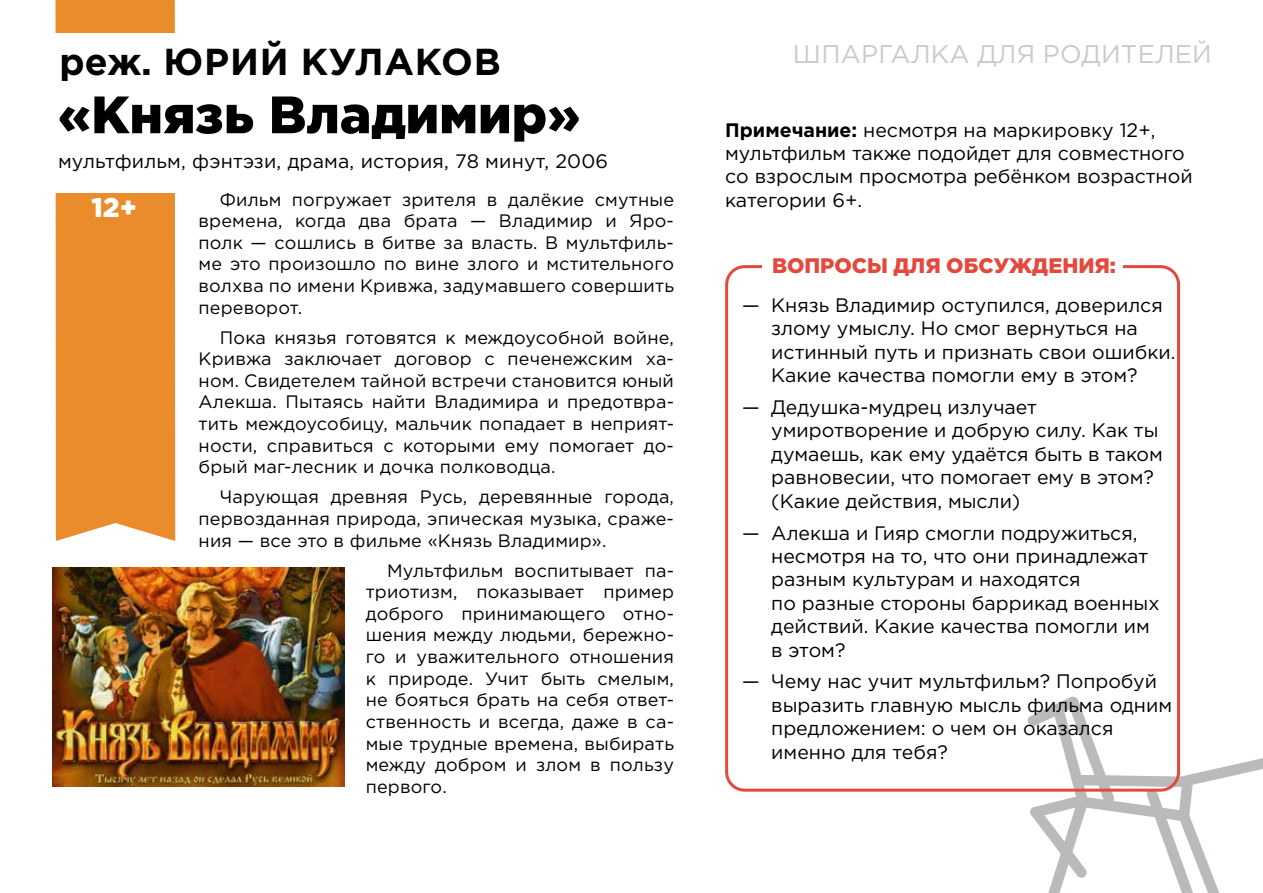
<style>
.page{position:relative;width:1263px;height:893px;background:#fff}
.page>*{position:absolute;margin:0;border:0;box-sizing:border-box;transform-origin:0 0}
.t1{font:900 52.5px "Gotham Pro";color:#000}
.t2{font:700 37.5px "Gotham Pro";letter-spacing:.02em;color:#000}
.t3{font:900 27px "Gotham Pro";color:#fff}
.t4{font:25.5px "Gotham Pro";letter-spacing:.01em;color:#c9cacc}
.t5{font:900 21px "Gotham Pro";color:#e3493d}
.t6{font:19.5px/23.4px "Gotham Pro";color:#000}
.t7{font:18px/21.6px "Gotham Pro";letter-spacing:.01em;color:#000;text-align:justify}
.s1{font-weight:700}
</style>
<div class="page">
<div style="left:56px;top:0;width:119px;height:541px;background:#eb8c2c"></div>
<svg style="left:1027px;top:696px;width:236px;height:197px"></svg>
<div style="left:725px;top:265px;width:455px;height:527px;border:3px solid #e3493d;border-radius:18px"></div>
<div style="left:762px;top:244px;width:361px;height:43px;background:#fff"></div>
<div style="left:29px;top:33px;width:177px;height:159px;background:#fff"></div>
<img style="left:53px;top:568px;width:291px;height:219px">
<h2 class="t2" style="left:60px;top:40px;width:443px">реж. ЮРИЙ КУЛАКОВ</h2>
<h1 class="t1" style="left:58px;top:84px;width:524px">«Князь Владимир»</h1>
<p class="t6" style="left:58px;top:149px;width:552px">мультфильм, фэнтэзи, драма, история, 78 минут, 2006</p>
<p class="t7" style="left:199px;top:188px;width:477px;text-indent:21px">Фильм погружает зрителя в далёкие смутные времена, когда два брата — Владимир и Яро&shy;полк — сошлись в битве за власть. В мультфиль&shy;ме это произошло по вине злого и мстительного волхва по имени Кривжа, задумавшего совершить переворот.</p>
<p class="t7" style="left:199px;top:326px;width:477px;text-indent:21px">Пока князья готовятся к междоусобной войне, Кривжа заключает договор с печенежским ха&shy;ном. Свидетелем тайной встречи становится юный Алекша. Пытаясь найти Владимира и предотвра&shy;тить междоусобицу, мальчик попадает в неприят&shy;ности, справиться с которыми ему помогает до&shy;брый маг-лесник и дочка полководца.</p>
<p class="t7" style="left:199px;top:486px;width:477px;text-indent:21px">Чарующая древняя Русь, деревянные города, первозданная природа, эпическая музыка, сраже&shy;ния — все это в фильме «Князь Владимир».</p>
<p class="t7" style="left:366px;top:559px;width:310px;text-indent:21px">Мультфильм воспитывает па&shy;триотизм, показывает пример доброго принимающего отно&shy;шения между людьми, бережно&shy;го и уважительного отношения к природе. Учит быть смелым, не бояться брать на себя ответ&shy;ственность и всегда, даже в са&shy;мые трудные времена, выбирать между добром и злом в пользу первого.</p>
<h3 class="t3" style="left:91px;top:192px;width:47px">12+</h3>
<h3 class="t4" style="left:793px;top:40px;width:420px">ШПАРГАЛКА ДЛЯ РОДИТЕЛЕЙ</h3>
<p class="t6" style="left:725px;top:118px;width:469px"><span class="s1">Примечание:</span> несмотря на маркировку 12+, мультфильм также подойдет для совместного со взрослым просмотра ребёнком возрастной категории 6+.</p>
<p class="t5" style="left:772px;top:254px;width:345px">ВОПРОСЫ ДЛЯ ОБСУЖДЕНИЯ:</p>
<p class="t6" style="left:771px;top:293px;width:406px;text-indent:-29px">— Князь Владимир оступился, доверился злому умыслу. Но смог вернуться на истинный путь и признать свои ошибки.<br>Какие качества помогли ему в этом?</p>
<p class="t6" style="left:771px;top:395px;width:393px;text-indent:-29px">— Дедушка-мудрец излучает умиротворение и добрую силу. Как ты думаешь, как ему удаётся быть в таком равновесии, что помогает ему в этом? (Какие действия, мысли)</p>
<p class="t6" style="left:771px;top:521px;width:390px;text-indent:-29px">— Алекша и Гияр смогли подружиться, несмотря на то, что они принадлежат разным культурам и находятся<br>по разные стороны баррикад военных действий. Какие качества помогли им в этом?</p>
<p class="t6" style="left:771px;top:670px;width:402px;text-indent:-29px">— Чему нас учит мультфильм? Попробуй выразить главную мысль фильма одним предложением: о чем он оказался именно для тебя?</p>
</div>
